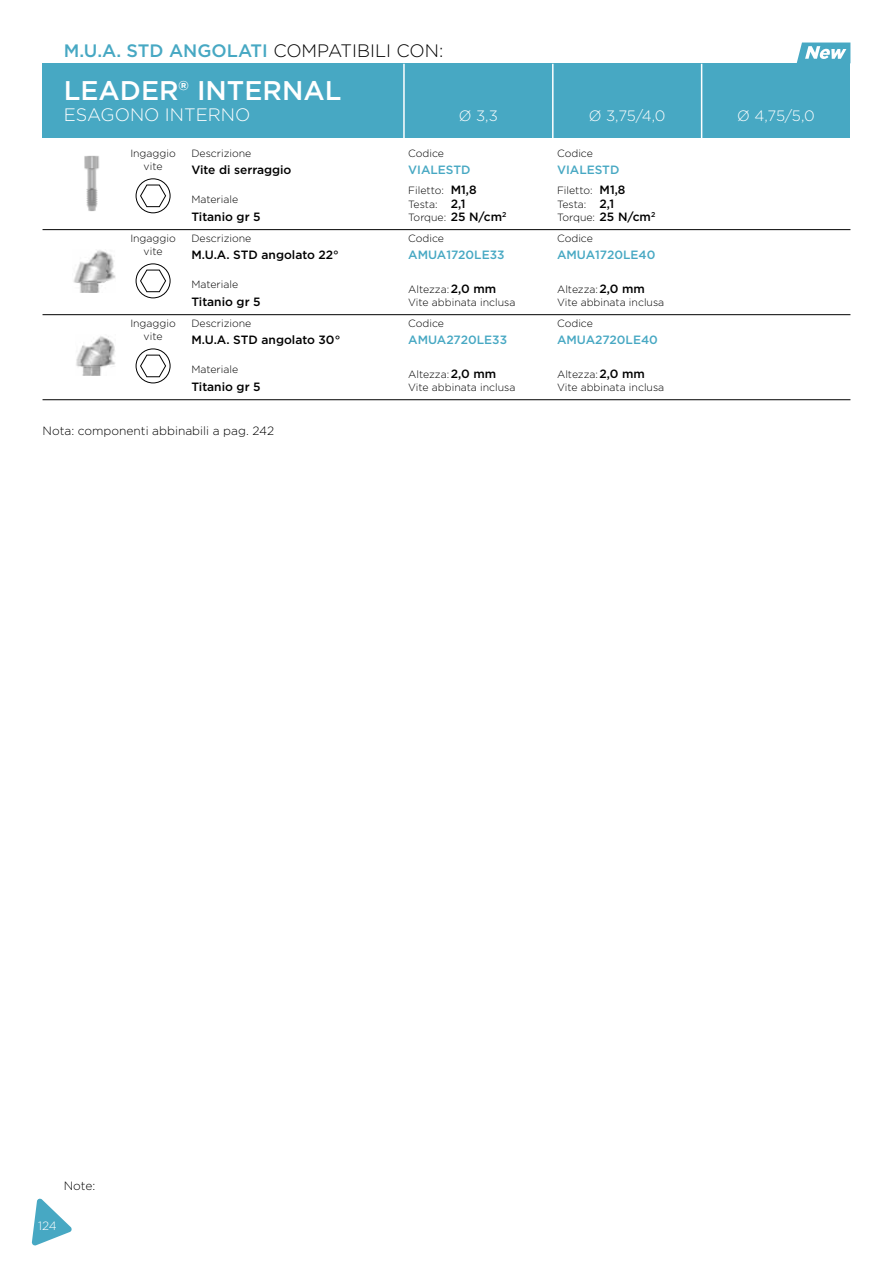
<style>
.page{position:relative;width:893px;height:1263px;background:#fff}
.page>*{position:absolute;margin:0;border:0;box-sizing:border-box;transform-origin:0 0}
.t1{font:500 27px "Gotham";color:#fff}
.t2{font:500 18px "Gotham";color:#47a8c3}
.t3{font:300 18px "Gotham";color:#fff}
.t4{font:300 15px "Gotham";color:#fff}
.t5{font:500 12px "Gotham";color:#000}
.t6{font:500 12px "Gotham";color:#47a8c3}
.t7{font:300 12px "Gotham";color:#000}
.t8{font:300 12px "Gotham";color:#fff}
.t9{font:300 10.5px/13.5px "Gotham";color:#000}
.s1{font-weight:300;color:#000}
.s2{font-weight:500;font-size:12px}
</style>
<div class="page">
<div style="left:43px;top:64px;width:807px;height:74px;background:#47a8c3"></div>
<hr style="left:403px;top:64px;width:2px;height:74px;background:#fff">
<hr style="left:552px;top:64px;width:2px;height:74px;background:#fff">
<hr style="left:701px;top:64px;width:1px;height:74px;background:#fff">
<hr style="left:43px;top:229px;width:807px;height:1px;background:#000">
<hr style="left:43px;top:314px;width:807px;height:1px;background:#000">
<hr style="left:43px;top:399px;width:807px;height:1px;background:#000">
<svg style="left:797px;top:43px;width:53px;height:20px"></svg>
<div style="left:136px;top:179px;width:34px;height:34px;border:1px solid #000;border-radius:50%"></div>
<svg style="left:140px;top:184px;width:26px;height:23px"></svg>
<div style="left:136px;top:264px;width:34px;height:34px;border:1px solid #000;border-radius:50%"></div>
<svg style="left:140px;top:269px;width:26px;height:23px"></svg>
<div style="left:136px;top:349px;width:34px;height:34px;border:1px solid #000;border-radius:50%"></div>
<svg style="left:140px;top:354px;width:26px;height:23px"></svg>
<img style="left:73px;top:250px;width:43px;height:43px">
<img style="left:76px;top:336px;width:39px;height:40px">
<img style="left:84px;top:156px;width:16px;height:55px">
<svg style="left:32px;top:1198px;width:40px;height:48px"></svg>
<h2 class="t2" style="left:64px;top:39px;width:381px">M.U.A. STD ANGOLATI <span class="s1">COMPATIBILI CON:</span></h2>
<h1 class="t1" style="left:64px;top:72px;width:279px">LEADER® INTERNAL</h1>
<h2 class="t3" style="left:64px;top:103px;width:188px">ESAGONO INTERNO</h2>
<h3 class="t4" style="left:459px;top:106px;width:40px">Ø 3,3</h3>
<h3 class="t4" style="left:589px;top:106px;width:78px">Ø 3,75/4,0</h3>
<h3 class="t4" style="left:737px;top:106px;width:79px">Ø 4,75/5,0</h3>
<p class="t9" style="left:130px;top:147px;width:47px;line-height:12.6px;text-align:center">Ingaggio vite</p>
<p class="t9" style="left:130px;top:232px;width:47px;line-height:12.6px;text-align:center">Ingaggio vite</p>
<p class="t9" style="left:191px;top:146px;width:62px">Descrizione</p>
<p class="t9" style="left:191px;top:192px;width:48px">Materiale</p>
<p class="t5" style="left:191px;top:162px;width:102px">Vite di serraggio</p>
<p class="t5" style="left:191px;top:209px;width:71px">Titanio gr 5</p>
<p class="t9" style="left:191px;top:232px;width:62px">Descrizione</p>
<p class="t5" style="left:191px;top:247px;width:149px">M.U.A. STD angolato 22°</p>
<p class="t9" style="left:408px;top:146px;width:37px">Codice</p>
<p class="t9" style="left:408px;top:183px;width:100px">Filetto: <span class="s2">M1,8<br></span>Testa: <span class="s2">2,1<br></span>Torque: <span class="s2">25 N/cm</span><sup>2</sup></p>
<p class="t6" style="left:408px;top:162px;width:64px">VIALESTD</p>
<p class="t9" style="left:557px;top:146px;width:37px">Codice</p>
<p class="t9" style="left:557px;top:183px;width:100px">Filetto: <span class="s2">M1,8<br></span>Testa: <span class="s2">2,1<br></span>Torque: <span class="s2">25 N/cm</span><sup>2</sup></p>
<p class="t6" style="left:557px;top:162px;width:64px">VIALESTD</p>
<p class="t9" style="left:408px;top:232px;width:37px">Codice</p>
<p class="t9" style="left:557px;top:232px;width:37px">Codice</p>
<p class="t6" style="left:408px;top:247px;width:98px">AMUA1720LE33</p>
<p class="t6" style="left:557px;top:247px;width:100px">AMUA1720LE40</p>
<p class="t9" style="left:191px;top:277px;width:48px">Materiale</p>
<p class="t5" style="left:191px;top:294px;width:71px">Titanio gr 5</p>
<p class="t9" style="left:408px;top:282px;width:109px">Altezza:<span class="s2">2,0 mm<br></span>Vite abbinata inclusa</p>
<p class="t9" style="left:557px;top:282px;width:109px">Altezza:<span class="s2">2,0 mm<br></span>Vite abbinata inclusa</p>
<p class="t9" style="left:130px;top:317px;width:47px;line-height:12.6px;text-align:center">Ingaggio vite</p>
<p class="t9" style="left:191px;top:317px;width:62px">Descrizione</p>
<p class="t5" style="left:191px;top:332px;width:150px">M.U.A. STD angolato 30°</p>
<p class="t9" style="left:408px;top:317px;width:37px">Codice</p>
<p class="t6" style="left:408px;top:332px;width:100px">AMUA2720LE33</p>
<p class="t9" style="left:557px;top:317px;width:37px">Codice</p>
<p class="t6" style="left:557px;top:332px;width:102px">AMUA2720LE40</p>
<p class="t9" style="left:191px;top:362px;width:48px">Materiale</p>
<p class="t5" style="left:191px;top:379px;width:71px">Titanio gr 5</p>
<p class="t9" style="left:408px;top:367px;width:109px">Altezza:<span class="s2">2,0 mm<br></span>Vite abbinata inclusa</p>
<p class="t9" style="left:557px;top:367px;width:109px">Altezza:<span class="s2">2,0 mm<br></span>Vite abbinata inclusa</p>
<p class="t7" style="left:43px;top:423px;width:233px">Nota: componenti abbinabili a pag. 242</p>
<p class="t7" style="left:64px;top:1178px;width:33px">Note:</p>
<p class="t8" style="left:38px;top:1218px;width:20px">124</p>
</div>
